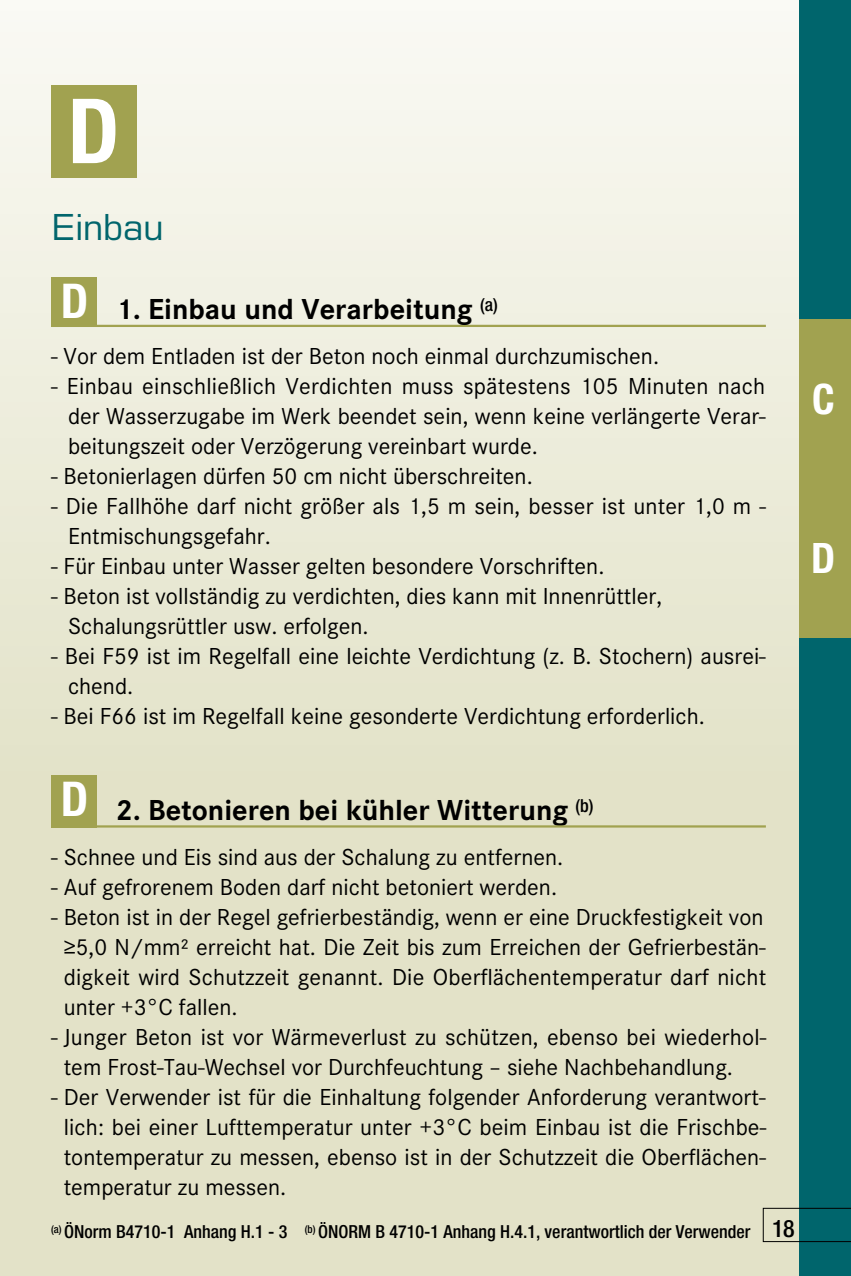
<style>
.page{position:relative;width:851px;height:1276px;background:#fff}
.page>*{position:absolute;margin:0;border:0;box-sizing:border-box;transform-origin:0 0}
.t1{font:700 condensed 90px "Helvetica Neue LT Pro";color:#fff}
.t2{font:700 condensed 48px "Helvetica Neue LT Pro";color:#fff}
.t3{font:700 condensed 42px "Helvetica Neue LT Pro";color:#fff}
.t4{font:36px "Eurostile LT Pro";color:#00656c}
.t5{font:700 30px "Corporate S";color:#000}
.t6{font:24px/30px "Corporate S";color:#000}
.t7{font:500 condensed 24px "Helvetica Neue LT Pro";color:#000}
.t8{font:500 condensed 18px "Helvetica Neue LT Pro";color:#000}
</style>
<div class="page">
<div style="left:0;top:0;width:850px;height:1276px;background:linear-gradient(to bottom,#f6f6ee,#dedcbe)"></div>
<div style="left:799px;top:0;width:51px;height:1276px;background:#00656c"></div>
<div style="left:51px;top:775px;width:46px;height:52px;background:#a1a250"></div>
<hr style="left:51px;top:825px;width:714px;height:2px;background:#a1a250">
<hr style="left:51px;top:325px;width:714px;height:2px;background:#a1a250">
<div style="left:51px;top:85px;width:86px;height:92px;background:#a1a250"></div>
<div style="left:51px;top:277px;width:46px;height:49px;background:#a1a250"></div>
<svg style="left:762px;top:1208px;width:88px;height:34px"></svg>
<div style="left:799px;top:319px;width:51px;height:175px;background:#a1a250"></div>
<div style="left:799px;top:478px;width:51px;height:160px;background:#a1a250"></div>
<h1 class="t1" style="left:68px;top:79px;width:53px">D</h1>
<h3 class="t4" style="left:51px;top:206px;width:114px">Einbau</h3>
<h2 class="t2" style="left:61px;top:273px;width:29px">D</h2>
<p class="t5" style="left:116px;top:289px;width:383px">1. Einbau und Verarbeitung <sup>(a)</sup></p>
<p class="t6" style="left:51px;top:340px;width:609px">- Vor dem Entladen ist der Beton noch einmal durchzumischen.</p>
<p class="t6" style="left:68px;top:370px;width:699px;text-align:justify;text-indent:-17px">- Einbau einschließlich Verdichten muss spätestens 105 Minuten nach der Wasserzugabe im Werk beendet sein, wenn keine verlängerte Verar&shy;beitungszeit oder Verzögerung vereinbart wurde.</p>
<p class="t6" style="left:51px;top:460px;width:483px">- Betonierlagen dürfen 50 cm nicht überschreiten.</p>
<p class="t6" style="left:68px;top:490px;width:699px;text-indent:-17px">- Die Fallhöhe darf nicht größer als 1,5 m sein, besser ist unter 1,0 m -<br>Entmischungsgefahr.</p>
<p class="t6" style="left:51px;top:550px;width:555px">- Für Einbau unter Wasser gelten besondere Vorschriften.</p>
<p class="t6" style="left:68px;top:580px;width:595px;text-indent:-17px">- Beton ist vollständig zu verdichten, dies kann mit Innenrüttler,<br>Schalungsrüttler usw. erfolgen.</p>
<p class="t6" style="left:68px;top:640px;width:699px;text-indent:-17px">- Bei F59 ist im Regelfall eine leichte Verdichtung (z. B. Stochern) ausrei&shy;chend.</p>
<p class="t6" style="left:51px;top:700px;width:655px">- Bei F66 ist im Regelfall keine gesonderte Verdichtung erforderlich.</p>
<h3 class="t3" style="left:811px;top:375px;width:24px">C</h3>
<h3 class="t3" style="left:811px;top:534px;width:26px">D</h3>
<h2 class="t2" style="left:61px;top:771px;width:29px">D</h2>
<p class="t5" style="left:116px;top:789px;width:479px">2. Betonieren bei kühler Witterung <sup>(b)</sup></p>
<p class="t6" style="left:51px;top:841px;width:514px">- Schnee und Eis sind aus der Schalung zu entfernen.</p>
<p class="t6" style="left:51px;top:871px;width:507px">- Auf gefrorenem Boden darf nicht betoniert werden.</p>
<p class="t6" style="left:64px;top:901px;width:703px;text-align:justify;text-indent:-13px">- Beton ist in der Regel gefrierbeständig, wenn er eine Druckfestigkeit von ≥5,0 N/mm² erreicht hat. Die Zeit bis zum Erreichen der Gefrierbestän&shy;digkeit wird Schutzzeit genannt. Die Oberflächentemperatur darf nicht unter +3°C fallen.</p>
<p class="t6" style="left:64px;top:1021px;width:704px;text-indent:-13px">- Junger Beton ist vor Wärmeverlust zu schützen, ebenso bei wiederhol&shy;tem Frost-Tau-Wechsel vor Durchfeuchtung – siehe Nachbehandlung.</p>
<p class="t6" style="left:64px;top:1081px;width:704px;text-align:justify;text-indent:-13px">- Der Verwender ist für die Einhaltung folgender Anforderung verantwort&shy;lich: bei einer Lufttemperatur unter +3°C beim Einbau ist die Frischbe&shy;tontemperatur zu messen, ebenso ist in der Schutzzeit die Oberflächen&shy;temperatur zu messen.</p>
<p class="t8" style="left:51px;top:1220px;width:700px"><sup>(a)</sup> ÖNorm B4710-1 Anhang H.1 - 3 <sup>(b)</sup> ÖNORM B 4710-1 Anhang H.4.1, verantwortlich der Verwender</p>
<p class="t7" style="left:772px;top:1213px;width:24px">18</p>
</div>
